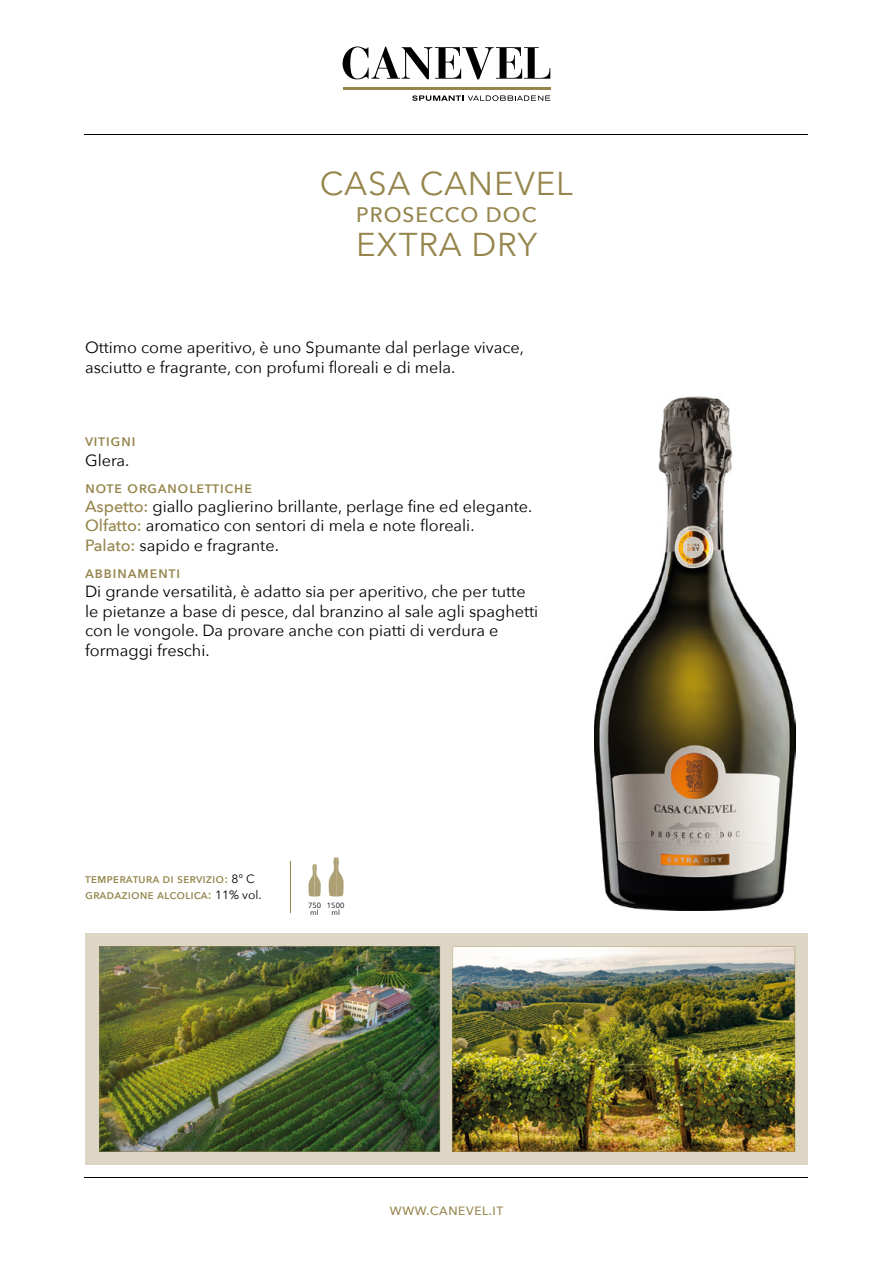
<style>
.page{position:relative;width:893px;height:1263px;background:#fff}
.page>*{position:absolute;margin:0;border:0;box-sizing:border-box;transform-origin:0 0}
.t1{font:33px "Avenir Next";letter-spacing:.025em;color:#96864d}
.t2{font:500 21px "Avenir Next";letter-spacing:.05em;color:#96864d}
.t3{font:16.2px/19.5px "Avenir Next";color:#000}
.t4{font:500 16.2px "Avenir Next";letter-spacing:.025em;color:#96864d}
.t5{font:500 12.75px/15.3px "Avenir Next";color:#96864d}
.t6{font:500 12px "Avenir Next";letter-spacing:.05em;color:#96864d}
.t7{font:7.5px/7.5px "Avenir Next";color:#000;text-align:center}
.s1{font-weight:500;color:#96864d}
.s2{font-size:12px}
.s3{font-weight:400;font-size:12px;color:#000}
</style>
<div class="page">
<div style="left:85px;top:933px;width:723px;height:232px;background:#ddd6c4"></div>
<img style="left:100px;top:946px;width:340px;height:206px">
<img style="left:453px;top:946px;width:342px;height:206px">
<hr style="left:290px;top:861px;width:1px;height:51px;background:#96864d">
<hr style="left:85px;top:134px;width:723px;height:1px;background:#000">
<hr style="left:85px;top:1177px;width:723px;height:1px;background:#000">
<svg style="left:343px;top:46px;width:207px;height:33px"></svg>
<svg style="left:412px;top:95px;width:138px;height:6px"></svg>
<hr style="left:343px;top:88px;width:207px;height:2px;background:#96864d">
<img style="left:594px;top:396px;width:201px;height:514px">
<svg style="left:308px;top:864px;width:13px;height:32px"></svg>
<svg style="left:329px;top:857px;width:15px;height:39px"></svg>
<h1 class="t1" style="left:320px;top:155px;width:255px">CASA CANEVEL</h1>
<p class="t2" style="left:356px;top:196px;width:182px">PROSECCO DOC</p>
<h1 class="t1" style="left:356px;top:217px;width:183px">EXTRA DRY</h1>
<p class="t3" style="left:85px;top:337px;width:441px">Ottimo come aperitivo, è uno Spumante dal perlage vivace, asciutto e fragrante, con profumi floreali e di mela.</p>
<p class="t4" style="left:85px;top:427px;width:52px">VITIGNI</p>
<p class="t3" style="left:85px;top:449px;width:46px">Glera.</p>
<p class="t3" style="left:85px;top:476px;width:449px"><span class="s1">NOTE ORGANOLETTICHE<br>Aspetto:</span> giallo paglierino brillante, perlage fine ed elegante.<br><span class="s1">Olfatto:</span> aromatico con sentori di mela e note floreali.<br><span class="s1">Palato:</span> sapido e fragrante.</p>
<p class="t4" style="left:85px;top:558px;width:97px">ABBINAMENTI</p>
<p class="t3" style="left:85px;top:581px;width:455px">Di grande versatilità, è adatto sia per aperitivo, che per tutte le pietanze a base di pesce, dal branzino al sale agli spaghetti con le vongole. Da provare anche con piatti di verdura e formaggi freschi.</p>
<p class="t5" style="left:85px;top:871px;width:178px">TEMPERATURA DI SERVIZIO<span class="s2">:</span> <span class="s3">8° C<br></span>GRADAZIONE ALCOLICA: <span class="s3">11% vol.</span></p>
<p class="t7" style="left:308px;top:901px;width:15px">750 ml</p>
<p class="t7" style="left:327px;top:901px;width:19px">1500 ml</p>
<p class="t6" style="left:390px;top:1200px;width:115px">WWW.CANEVEL.IT</p>
</div>
